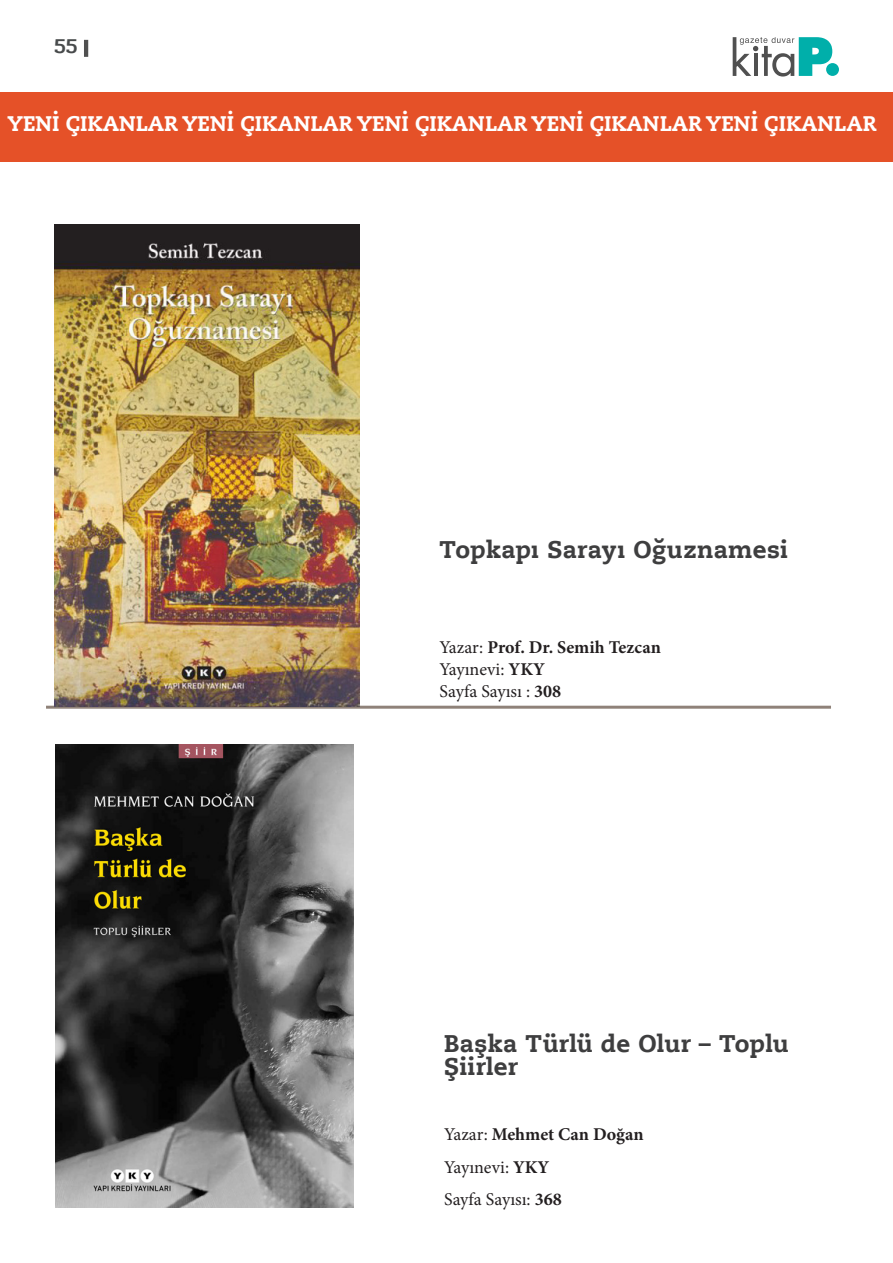
<style>
.page{position:relative;width:893px;height:1263px;background:#fff}
.page>*{position:absolute;margin:0;border:0;box-sizing:border-box;transform-origin:0 0}
.KITAPISIM{font:700 24px/22.8px "Caecilia LT Std Roman";letter-spacing:.01em;color:#3e3e3f}
.BASLIK{font:700 21px "Caecilia LT Std Roman";color:#fff}
.t1{font:500 21px "Pridi";color:#484b4c}
.KITAPISIM-2{font:18px/21.6px "Minion Pro";color:#231f20}
.KITAPISIM-3{font:700 18px "Minion Pro";color:#231f20}
.s1{font-weight:400}
.s2{font-weight:700}
</style>
<div class="page">
<svg style="left:733px;top:37px;width:99px;height:40px"></svg>
<div style="left:826px;top:63px;width:13px;height:13px;background:#00afaa;border-radius:50%"></div>
<hr style="left:84px;top:40px;width:4px;height:17px;background:#505050">
<hr style="left:46px;top:706px;width:785px;height:3px;background:#8f8279">
<img style="left:55px;top:744px;width:299px;height:463px">
<img style="left:55px;top:225px;width:304px;height:482px">
<div style="left:0;top:92px;width:893px;height:70px;background:#e55128"></div>
<p class="t1" style="left:54px;top:31px;width:25px">55</p>
<p class="BASLIK" style="left:7px;top:110px;width:870px">YENİ ÇIKANLAR YENİ ÇIKANLAR YENİ ÇIKANLAR YENİ ÇIKANLAR YENİ ÇIKANLAR</p>
<p class="KITAPISIM" style="left:440px;top:538px;width:350px">Topkapı Sarayı Oğuznamesi</p>
<p class="KITAPISIM-3" style="left:440px;top:635px;width:223px"><span class="s1">Yazar:</span> Prof. Dr. Semih Tezcan</p>
<p class="KITAPISIM-2" style="left:440px;top:658px;width:123px">Yayınevi: <span class="s2">YKY<br></span>Sayfa Sayısı : <span class="s2">308</span></p>
<p class="KITAPISIM" style="left:444px;top:1032px;width:346px">Başka Türlü de Olur – Toplu<br>Şiirler</p>
<p class="KITAPISIM-3" style="left:444px;top:1121px;width:201px"><span class="s1">Yazar:</span> Mehmet Can Doğan</p>
<p class="KITAPISIM-2" style="left:444px;top:1156px;width:107px">Yayınevi: <span class="s2">YKY</span></p>
<p class="KITAPISIM-2" style="left:444px;top:1189px;width:119px">Sayfa Sayısı: <span class="s2">368</span></p>
</div>
